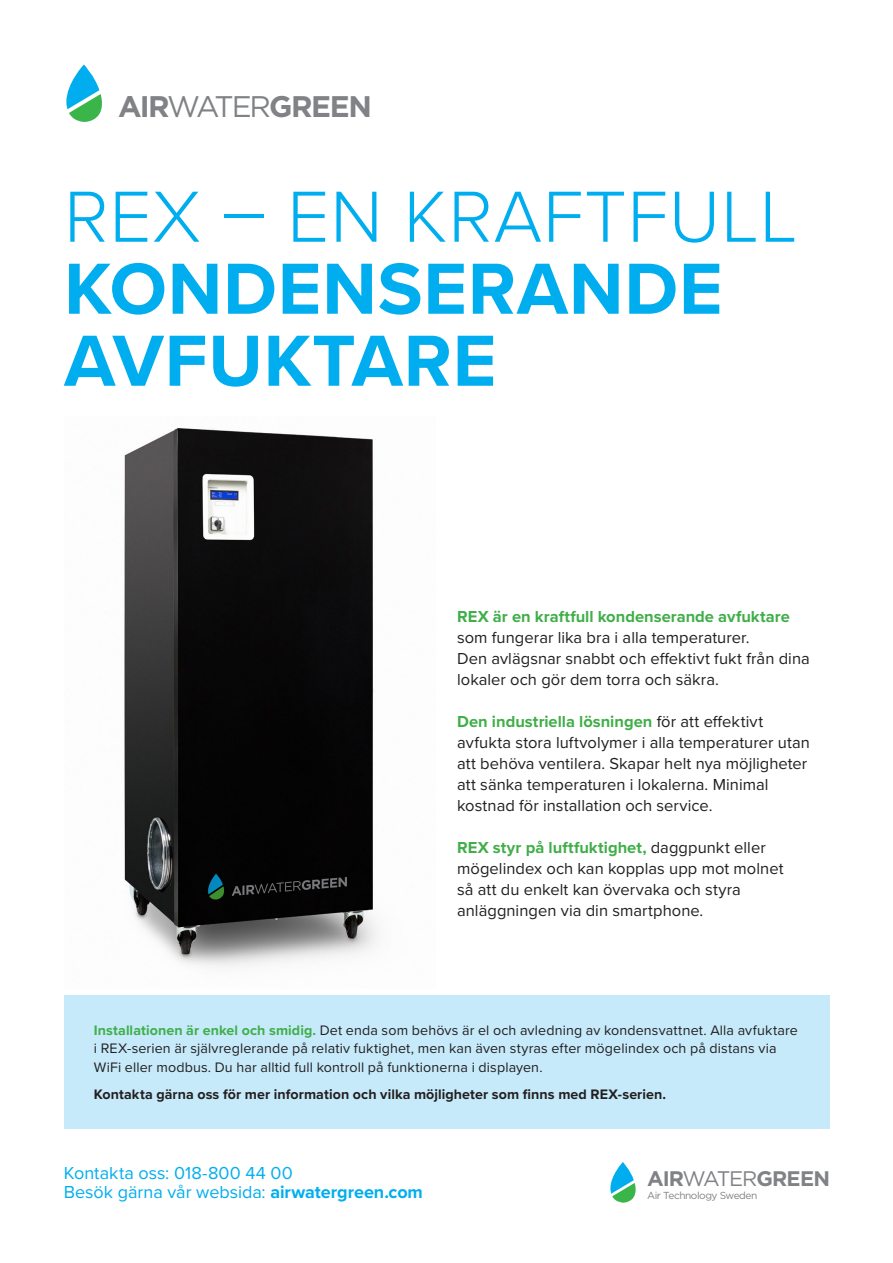
<style>
.page{position:relative;width:893px;height:1263px;background:#fff}
.page>*{position:absolute;margin:0;border:0;box-sizing:border-box;transform-origin:0 0}
.Rubrik_Big{font:700 75px "Proxima Nova";letter-spacing:.01em;color:#00aeef}
.Rubrik_Big-2{font:300 75px "Proxima Nova";letter-spacing:.01em;color:#00aeef}
.t1{font:700 29.7px "Gotham HTF";letter-spacing:-.045em;color:#808285}
.t2{font:700 21.15px "Gotham HTF";letter-spacing:-.035em;color:#808285}
.Bröd{font:18px "Proxima Nova";color:#00aeef}
.Bröd-2{font:16.5px/21px "Proxima Nova";letter-spacing:.005em;color:#231f20}
.Bröd-3{font:700 16.5px/21px "Proxima Nova";color:#40ae49}
.Bröd-4{font:14.25px/18.8px "Proxima Nova";letter-spacing:.01em;color:#231f20}
.Bröd-5{font:700 14.25px "Proxima Nova";letter-spacing:.005em;color:#231f20}
.t3{font:10.2px "Gotham HTF";letter-spacing:-.045em;color:#808285}
.s1{font-weight:400}
.s2{font-weight:400;color:#231f20}
.s3{font-weight:700;color:#40ae49}
.s4{font-weight:700}
</style>
<div class="page">
<div style="left:64px;top:995px;width:765px;height:133px;background:#c6eafa"></div>
<svg style="left:66px;top:65px;width:36px;height:57px"></svg>
<img style="left:124px;top:428px;width:255px;height:539px">
<svg style="left:610px;top:1162px;width:26px;height:41px"></svg>
<p class="t1" style="left:118px;top:89px;width:255px">AIR<span class="s1">WATER</span>GREEN</p>
<p class="Rubrik_Big-2" style="left:64px;top:172px;width:735px">REX – EN KRAFTFULL</p>
<p class="Rubrik_Big" style="left:64px;top:244px;width:660px">KONDENSERANDE</p>
<p class="Rubrik_Big" style="left:64px;top:316px;width:434px">AVFUKTARE</p>
<p class="Bröd-3" style="left:457px;top:607px;width:334px">REX är en kraftfull kondenserande avfuktare <span class="s2">som fungerar lika bra i alla temperaturer.</span></p>
<p class="Bröd-2" style="left:457px;top:648px;width:354px">Den avlägsnar snabbt och effektivt fukt från dina lokaler och gör dem torra och säkra.</p>
<p class="Bröd-2" style="left:457px;top:711px;width:354px"><span class="s3">Den industriella lösningen</span> för att effektivt avfukta stora luftvolymer i alla temperaturer utan att behöva ventilera. Skapar helt nya möjligheter att sänka temperaturen i lokalerna. Minimal kostnad för installation och service.</p>
<p class="Bröd-2" style="left:457px;top:837px;width:328px"><span class="s3">REX styr på luftfuktighet,</span> daggpunkt eller mögelindex och kan kopplas upp mot molnet så att du enkelt kan övervaka och styra anläggningen via din smartphone.</p>
<p class="Bröd-4" style="left:94px;top:1021px;width:705px"><span class="s3">Installationen är enkel och smidig.</span> Det enda som behövs är el och avledning av kondensvattnet. Alla avfuktare i REX-serien är självreglerande på relativ fuktighet, men kan även styras efter mögelindex och på distans via<br>WiFi eller modbus. Du har alltid full kontroll på funktionerna i displayen.</p>
<p class="Bröd-5" style="left:94px;top:1086px;width:574px">Kontakta gärna oss för mer information och vilka möjligheter som finns med REX-serien.</p>
<p class="Bröd" style="left:64px;top:1163px;width:230px">Kontakta oss: 018-800 44 00</p>
<p class="Bröd" style="left:64px;top:1181px;width:361px">Besök gärna vår websida: <span class="s4">airwatergreen.com</span></p>
<p class="t3" style="left:647px;top:1190px;width:112px">Air Technology Sweden</p>
<p class="t2" style="left:647px;top:1166px;width:184px">AIR<span class="s1">WATER</span>GREEN</p>
</div>
